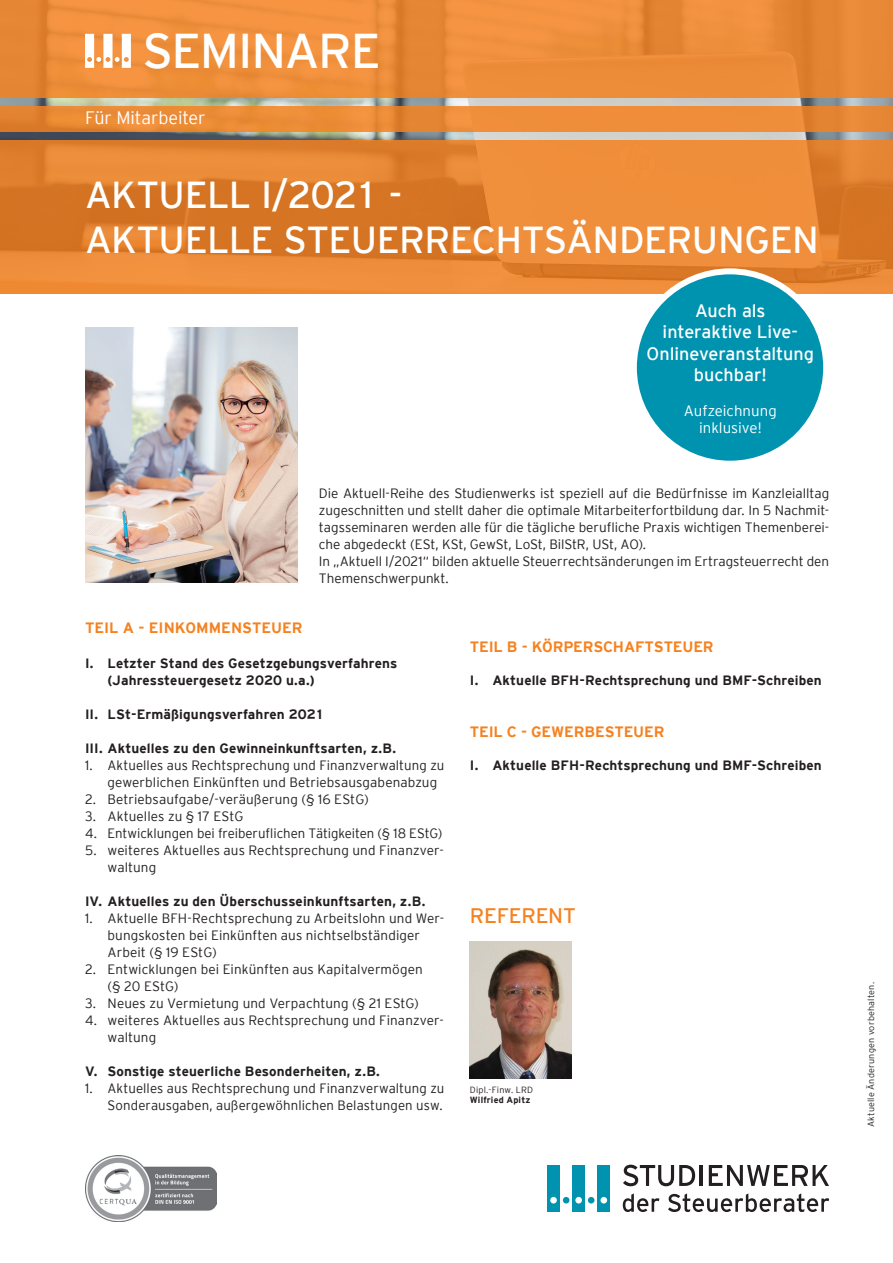
<style>
.page{position:relative;width:893px;height:1263px;background:#fff}
.page>*{position:absolute;margin:0;border:0;box-sizing:border-box;transform-origin:0 0}
.t1{font:48.75px "Interstate Plus";letter-spacing:-.03em;color:#fff}
.Titelseite_Subline{font:37.5px/45px "Interstate Plus";letter-spacing:-.015em;color:#fff}
.Subline_Versalien_Be{font:21px "Interstate Plus";letter-spacing:-.01em;color:#f58220}
.Störertext_1{font:18px/21.6px "Interstate Plus";letter-spacing:-.005em;color:#fff;text-align:center}
.Rubrik_Beruf{font:300 18px "Interstate Plus";letter-spacing:-.01em;color:#fff}
.Subline_Versalien_Be-2{font:700 15px "Interstate Plus";letter-spacing:-.005em;color:#f58220}
.Störertext_1-2{font:300 15px/17.7px "Interstate Plus";color:#fff;text-align:center}
.Subline_orange_10{font:300 13.5px/17px "Interstate Plus";letter-spacing:.005em;color:#231f20}
.Copy_NEG_9{font:300 13.5px/17px "Interstate Plus";letter-spacing:-.005em;color:#231f20;text-align:justify}
.Subline_orange_10-2{font:700 13.5px/17px "Interstate Plus";letter-spacing:.01em;color:#231f20}
.Copy_POS_9{font:300 9px/10.5px "Interstate Plus";letter-spacing:.02em;color:#231f20}
.s1{font-weight:700}
</style>
<div class="page">
<img style="left:0;top:98px;width:893px;height:42px">
<svg style="left:0;top:140px;width:893px;height:153px;background:#e58432"></svg>
<div style="left:0;top:0;width:893px;height:98px;background:#ed8d39"></div>
<svg style="left:0;top:106px;width:893px;height:26px;background:#ea8a36"></svg>
<svg style="left:85px;top:34px;width:46px;height:34px"></svg>
<svg style="left:563px;top:1197px;width:6px;height:6px"></svg>
<div style="left:572px;top:1165px;width:13px;height:47px;background:#0093b0"></div>
<div style="left:598px;top:1165px;width:12px;height:47px;background:#0093b0"></div>
<div style="left:547px;top:1165px;width:13px;height:47px;background:#0093b0"></div>
<div style="left:600px;top:1197px;width:7px;height:6px;background:#fff;border-radius:50%"></div>
<div style="left:550px;top:1197px;width:7px;height:6px;background:#fff;border-radius:50%"></div>
<div style="left:575px;top:1197px;width:7px;height:6px;background:#fff;border-radius:50%"></div>
<svg style="left:588px;top:1197px;width:6px;height:6px"></svg>
<svg style="left:623px;top:1165px;width:72px;height:21px"></svg>
<hr style="left:699px;top:1165px;width:3px;height:21px;background:#231f20">
<svg style="left:709px;top:1165px;width:120px;height:21px"></svg>
<svg style="left:623px;top:1193px;width:36px;height:19px"></svg>
<svg style="left:668px;top:1193px;width:161px;height:19px"></svg>
<img style="left:85px;top:1155px;width:131px;height:67px">
<img style="left:85px;top:327px;width:213px;height:256px">
<img style="left:470px;top:942px;width:102px;height:136px">
<div style="left:634px;top:271px;width:192px;height:193px;background:#0093b0;border-radius:50%"></div>
<div style="left:631px;top:268px;width:198px;height:199px;border:6px solid #fff;border-radius:50%"></div>
<p class="t1" style="left:142px;top:24px;width:240px">SEMINARE</p>
<p class="Rubrik_Beruf" style="left:85px;top:107px;width:122px">Für Mitarbeiter</p>
<p class="Titelseite_Subline" style="left:85px;top:172px;width:735px">AKTUELL I/2021 -<br>AKTUELLE STEUERRECHTSÄNDERUNGEN</p>
<p class="Störertext_1" style="left:647px;top:299px;width:169px">Auch als<br>interaktive Live-<br>Onlineveranstaltung buchbar!</p>
<p class="Störertext_1-2" style="left:684px;top:401px;width:94px">Aufzeichnung inklusive!</p>
<p class="Copy_NEG_9" style="left:319px;top:484px;width:512px">Die Aktuell-Reihe des Studienwerks ist speziell auf die Bedürfnisse im Kanzleialltag zugeschnitten und stellt daher die optimale Mitarbeiterfortbildung dar. In 5 Nachmit&shy;tagsseminaren werden alle für die tägliche berufliche Praxis wichtigen Themenberei&shy;che abgedeckt (ESt, KSt, GewSt, LoSt, BilStR, USt, AO).</p>
<p class="Copy_NEG_9" style="left:319px;top:552px;width:512px">In „Aktuell I/2021“ bilden aktuelle Steuerrechtsänderungen im Ertragsteuerrecht den<br>Themenschwerpunkt.</p>
<p class="Subline_Versalien_Be-2" style="left:85px;top:619px;width:219px">TEIL A - EINKOMMENSTEUER</p>
<p class="Subline_orange_10-2" style="left:108px;top:654px;width:291px;text-indent:-23px">I. Letzter Stand des Gesetzgebungsverfahrens (Jahressteuergesetz 2020 u.a.)</p>
<p class="Subline_orange_10-2" style="left:85px;top:705px;width:240px">II. LSt-Ermäßigungsverfahren 2021</p>
<p class="Subline_orange_10-2" style="left:85px;top:739px;width:313px">III. Aktuelles zu den Gewinneinkunftsarten, z.B.</p>
<p class="Subline_orange_10" style="left:108px;top:756px;width:338px;text-indent:-23px">1. Aktuelles aus Rechtsprechung und Finanzverwaltung zu gewerblichen Einkünften und Betriebsausgabenabzug</p>
<p class="Subline_orange_10" style="left:85px;top:790px;width:285px">2. Betriebsaufgabe/-veräußerung (§ 16 EStG)</p>
<p class="Subline_orange_10" style="left:85px;top:807px;width:160px">3. Aktuelles zu § 17 EStG</p>
<p class="Subline_orange_10" style="left:85px;top:824px;width:359px">4. Entwicklungen bei freiberuflichen Tätigkeiten (§ 18 EStG)</p>
<p class="Subline_orange_10" style="left:108px;top:841px;width:338px;text-indent:-23px">5. weiteres Aktuelles aus Rechtsprechung und Finanzver&shy;waltung</p>
<p class="Subline_orange_10-2" style="left:85px;top:892px;width:342px">IV. Aktuelles zu den Überschusseinkunftsarten, z.B.</p>
<p class="Subline_orange_10" style="left:108px;top:909px;width:338px;text-indent:-23px">1. Aktuelle BFH-Rechtsprechung zu Arbeitslohn und Wer&shy;bungskosten bei Einkünften aus nichtselbständiger<br>Arbeit (§ 19 EStG)</p>
<p class="Subline_orange_10" style="left:108px;top:960px;width:317px;text-indent:-23px">2. Entwicklungen bei Einkünften aus Kapitalvermögen (§ 20 EStG)</p>
<p class="Subline_orange_10" style="left:85px;top:994px;width:335px">3. Neues zu Vermietung und Verpachtung (§ 21 EStG)</p>
<p class="Subline_orange_10" style="left:108px;top:1011px;width:338px;text-indent:-23px">4. weiteres Aktuelles aus Rechtsprechung und Finanzver&shy;waltung</p>
<p class="Subline_orange_10-2" style="left:85px;top:1062px;width:296px">V. Sonstige steuerliche Besonderheiten, z.B.</p>
<p class="Subline_orange_10" style="left:85px;top:1079px;width:361px;text-align:right">1. Aktuelles aus Rechtsprechung und Finanzverwaltung zu<br>Sonderausgaben, außergewöhnlichen Belastungen usw.</p>
<p class="Subline_Versalien_Be-2" style="left:470px;top:638px;width:245px">TEIL B - KÖRPERSCHAFTSTEUER</p>
<p class="Subline_orange_10-2" style="left:470px;top:671px;width:353px">I. Aktuelle BFH-Rechtsprechung und BMF-Schreiben</p>
<p class="Subline_Versalien_Be-2" style="left:470px;top:723px;width:196px">TEIL C - GEWERBESTEUER</p>
<p class="Subline_orange_10-2" style="left:470px;top:756px;width:353px">I. Aktuelle BFH-Rechtsprechung und BMF-Schreiben</p>
<p class="Subline_Versalien_Be" style="left:470px;top:904px;width:107px">REFERENT</p>
<p class="Copy_POS_9" style="left:470px;top:1084px;width:65px">Dipl.-Finw. LRD<br><span class="s1">Wilfried Apitz</span></p>
<p class="Copy_POS_9" style="left:865px;top:1127px;width:146px;rotate:-90deg">Aktuelle Änderungen vorbehalten.</p>
</div>
